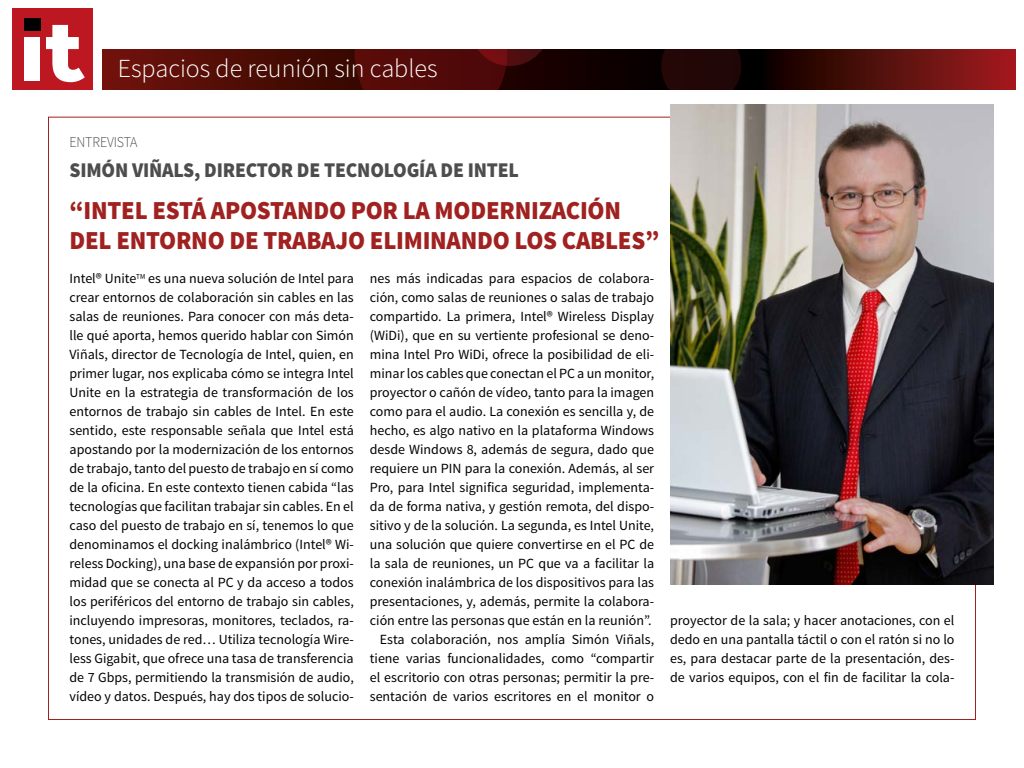
<style>
.page{position:relative;width:1024px;height:768px;background:#fff}
.page>*{position:absolute;margin:0;border:0;box-sizing:border-box;transform-origin:0 0}
.t1{font:900 26px/30px "Source Sans Pro";letter-spacing:-.01em;color:#a0211f;scale:.95 1}
.t2{font:300 26px "Source Sans Pro";color:#fff}
.t3{font:900 21px "Source Sans Pro";letter-spacing:-.01em;color:#4d4d4d;scale:.94 1}
.t4{font:300 15px "Source Sans Pro";letter-spacing:-.01em;color:#4d4d4d;scale:.94 1}
.t5{font:14px/19px "Source Sans Pro";color:#000;text-align:justify}
</style>
<div class="page">
<svg style="left:102px;top:49px;width:914px;height:41px;background:#460b07"></svg>
<svg style="left:355px;top:49px;width:195px;height:41px;background:#490808"></svg>
<div style="left:661px;top:49px;width:80px;height:41px;background:#230707"></div>
<div style="left:12px;top:9px;width:80px;height:81px;background:#bd1822"></div>
<div style="left:24px;top:19px;width:17px;height:12px;background:#000"></div>
<div style="left:25px;top:37px;width:15px;height:44px;background:#fff"></div>
<svg style="left:46px;top:25px;width:39px;height:57px"></svg>
<div style="left:48px;top:117px;width:928px;height:603px;background:#fff;border:1px solid #a0211f"></div>
<img style="left:671px;top:104px;width:322px;height:481px">
<h1 class="t2" style="left:118px;top:52px;width:321px">Espacios de reunión sin cables</h1>
<p class="t4" style="left:70px;top:133px;width:74px">ENTREVISTA</p>
<h2 class="t3" style="left:70px;top:156px;width:480px">SIMÓN VIÑALS, DIRECTOR DE TECNOLOGÍA DE INTEL</h2>
<h1 class="t1" style="left:70px;top:196px;width:622px">“INTEL ESTÁ APOSTANDO POR LA MODERNIZACIÓN<br>DEL ENTORNO DE TRABAJO ELIMINANDO LOS CABLES”</h1>
<p class="t5" style="left:70px;top:269px;width:286px">Intel® Unite<sup>TM</sup> es una nueva solución de Intel para crear entornos de colaboración sin cables en las salas de reuniones. Para conocer con más deta&shy;lle qué aporta, hemos querido hablar con Simón Viñals, director de Tecnología de Intel, quien, en primer lugar, nos explicaba cómo se integra Intel Unite en la estrategia de transformación de los entornos de trabajo sin cables de Intel. En este sentido, este responsable señala que Intel está apostando por la modernización de los entornos de trabajo, tanto del puesto de trabajo en sí como de la oficina. En este contexto tienen cabida “las tecnologías que facilitan trabajar sin cables. En el caso del puesto de trabajo en sí, tenemos lo que denominamos el docking inalámbrico (Intel® Wi&shy;reless Docking), una base de expansión por proxi&shy;midad que se conecta al PC y da acceso a todos los periféricos del entorno de trabajo sin cables, incluyendo impresoras, monitores, teclados, ra&shy;tones, unidades de red… Utiliza tecnología Wire&shy;less Gigabit, que ofrece una tasa de transferencia de 7 Gbps, permitiendo la transmisión de audio, vídeo y datos. Después, hay dos tipos de solucio-</p>
<p class="t5" style="left:370px;top:269px;width:286px;text-align:right">nes más indicadas para espacios de colabora&shy;ción, como salas de reuniones o salas de trabajo compartido. La primera, Intel® Wireless Display (WiDi), que en su vertiente profesional se deno&shy;mina Intel Pro WiDi, ofrece la posibilidad de eli&shy;minar los cables que conectan el PC a un monitor, proyector o cañón de vídeo, tanto para la imagen como para el audio. La conexión es sencilla y, de hecho, es algo nativo en la plataforma Windows desde Windows 8, además de segura, dado que requiere un PIN para la conexión. Además, al ser Pro, para Intel significa seguridad, implementa&shy;da de forma nativa, y gestión remota, del dispo&shy;sitivo y de la solución. La segunda, es Intel Unite, una solución que quiere convertirse en el PC de la sala de reuniones, un PC que va a facilitar la conexión inalámbrica de los dispositivos para las presentaciones, y, además, permite la colabora&shy;ción entre las personas que están en la reunión”.<br>Esta colaboración, nos amplía Simón Viñals, tiene varias funcionalidades, como “compartir el escritorio con otras personas; permitir la pre&shy;sentación de varios escritores en el monitor o</p>
<p class="t5" style="left:670px;top:611px;width:286px">proyector de la sala; y hacer anotaciones, con el dedo en una pantalla táctil o con el ratón si no lo es, para destacar parte de la presentación, des&shy;de varios equipos, con el fin de facilitar la cola-</p>
</div>
